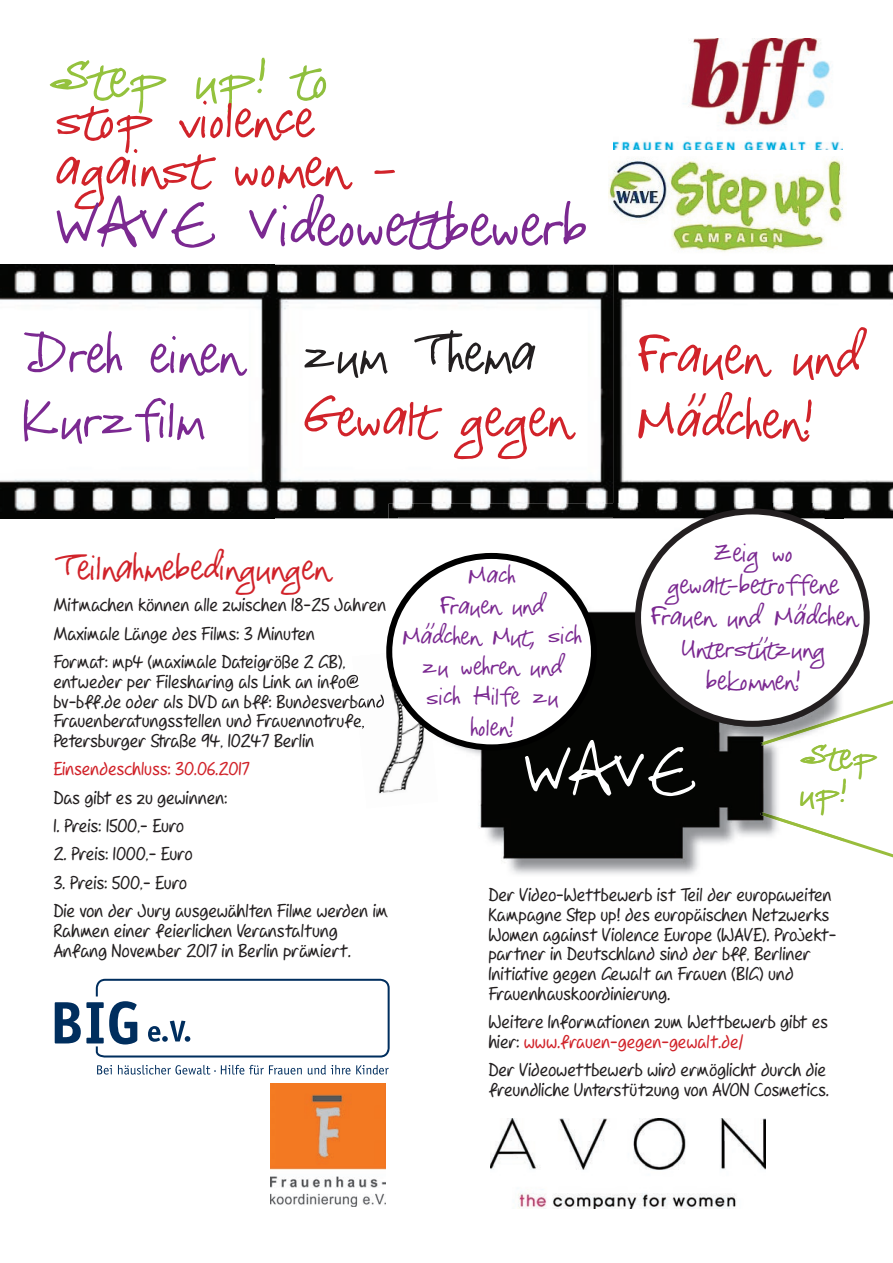
<style>
.page{position:relative;width:893px;height:1263px;background:#fff}
.page>*{position:absolute;margin:0;border:0;box-sizing:border-box;transform-origin:0 0}
.t1{font:64.5px "Celebratethe Day";color:#fff}
.t2{font:60px "Celebratethe Day";color:#7b2991}
.t3{font:54.75px "Celebratethe Day";color:#d1232a}
.t4{font:54.75px "Celebratethe Day";color:#94c23d}
.t5{font:54px/64.8px "Celebratethe Day";color:#d1232a}
.t6{font:54px/64.8px "Celebratethe Day";color:#7b2991}
.t7{font:54px "Celebratethe Day";color:#231f20}
.t8{font:43.5px "Celebratethe Day";color:#d1232a}
.t9{font:36px "Celebratethe Day";color:#d1232a}
.t10{font:36px "Celebratethe Day";color:#96c03c}
.t11{font:26.7px/32.1px "Celebratethe Day";color:#7b2991;text-align:center}
.t12{font:25.2px/30.3px "Celebratethe Day";color:#7b2991;text-align:center}
.t13{font:20.7px "Celebratethe Day";color:#7b2991}
.t14{font:16.5px/19.8px "Dupree";color:#231f20}
.t15{font:16.5px "Dupree";color:#d1232a}
.s1{color:#8fbf3e}
.s2{color:#d1232a}
</style>
<div class="page">
<svg style="left:844px;top:838px;width:49px;height:19px"></svg>
<svg style="left:844px;top:700px;width:49px;height:20px"></svg>
<img style="left:274px;top:265px;width:619px;height:253px">
<img style="left:0;top:265px;width:274px;height:253px">
<img style="left:614px;top:38px;width:228px;height:112px">
<img style="left:270px;top:1084px;width:115px;height:122px">
<img style="left:608px;top:159px;width:236px;height:93px">
<img style="left:825px;top:518px;width:19px;height:208px">
<img style="left:825px;top:832px;width:19px;height:10px">
<img style="left:825px;top:716px;width:19px;height:9px">
<svg style="left:825px;top:517px;width:19px;height:1px"></svg>
<img style="left:389px;top:504px;width:436px;height:370px">
<img style="left:760px;top:812px;width:65px;height:23px">
<img style="left:761px;top:722px;width:64px;height:24px">
<img style="left:398px;top:517px;width:427px;height:1px">
<div style="left:638px;top:511px;width:229px;height:213px;background:#fff;border-radius:50%"></div>
<div style="left:635px;top:508px;width:235px;height:219px;border:6px solid #231f20;border-radius:50%"></div>
<img style="left:378px;top:673px;width:11px;height:121px">
<img style="left:354px;top:674px;width:5px;height:14px">
<img style="left:356px;top:694px;width:29px;height:15px">
<img style="left:358px;top:718px;width:6px;height:11px">
<img style="left:389px;top:677px;width:9px;height:129px">
<img style="left:398px;top:692px;width:40px;height:113px">
<div style="left:389px;top:556px;width:205px;height:192px;background:#fff;border-radius:50%"></div>
<div style="left:386px;top:553px;width:211px;height:198px;border:6px solid #000;border-radius:50%"></div>
<img style="left:490px;top:1118px;width:276px;height:91px">
<svg style="left:55px;top:979px;width:335px;height:78px"></svg>
<svg style="left:97px;top:1065px;width:292px;height:9px"></svg>
<h3 class="t4" style="left:48px;top:50px;width:282px">Step up! <span class="s1">to</span></h3>
<h3 class="t5" style="left:55px;top:96px;width:260px">stop violence</h3>
<h3 class="t3" style="left:55px;top:139px;width:344px">against women -</h3>
<h2 class="t2" style="left:55px;top:194px;width:534px">WAVE Videowettbewerb</h2>
<h3 class="t6" style="left:22px;top:331px;width:219px">Dreh einen<br>Kurzfilm</h3>
<h3 class="t7" style="left:303px;top:325px;width:234px">zum Thema</h3>
<h3 class="t5" style="left:303px;top:395px;width:267px">Gewalt gegen</h3>
<h3 class="t5" style="left:637px;top:333px;width:224px">Frauen und<br>Madchen!</h3>
<h3 class="t8" style="left:687px;top:361px;width:23px">,,</h3>
<h3 class="t9" style="left:54px;top:549px;width:276px">Teilnahmebedingungen</h3>
<p class="t14" style="left:54px;top:591px;width:334px;line-height:28.3px">Mitmachen können alle zwischen 18-25 Jahren<br>Maximale Länge des Films: 3 Minuten<br>Format: mp4 (maximale Dateigröße 2 GB),</p>
<p class="t14" style="left:54px;top:671px;width:333px">entweder per Filesharing als Link an info@ bv-bff.de oder als DVD an bff: Bundesverband Frauenberatungsstellen und Frauennotrufe, Petersburger Straße 94, 10247 Berlin</p>
<p class="t15" style="left:54px;top:759px;width:198px">Einsendeschluss: 30.06.2017</p>
<p class="t14" style="left:54px;top:787px;width:175px">Das gibt es zu gewinnen:</p>
<p class="t14" style="left:54px;top:815px;width:132px">1. Preis: 1500,- Euro</p>
<p class="t14" style="left:54px;top:844px;width:141px">2. Preis: 1000,- Euro</p>
<p class="t14" style="left:54px;top:868px;width:336px;line-height:28.3px">3. Preis: 500,- Euro<br>Die von der Jury ausgewählten Filme werden im</p>
<p class="t14" style="left:54px;top:920px;width:299px">Rahmen einer feierlichen Veranstaltung<br>Anfang November 2017 in Berlin prämiert.</p>
<h3 class="t12" style="left:402px;top:565px;width:181px">Mach<br>Frauen und<br>Madchen Mut, sich zu wehren und sich Hilfe zu holen!</h3>
<p class="t13" style="left:426px;top:607px;width:12px">,,</p>
<h3 class="t11" style="left:650px;top:541px;width:207px">Zeig wo gewalt-betroffene<br>Frauen und Madchen<br>Unterstutzung bekommen!</h3>
<p class="t13" style="left:798px;top:588px;width:12px">,,</p>
<p class="t13" style="left:759px;top:621px;width:12px">,,</p>
<h1 class="t1" style="left:523px;top:738px;width:176px">WAVE</h1>
<h3 class="t10" style="left:799px;top:738px;width:80px">Step</h3>
<h3 class="t10" style="left:799px;top:774px;width:49px">up!</h3>
<p class="t14" style="left:489px;top:884px;width:350px">Der Video-Wettbewerb ist Teil der europaweiten Kampagne Step up! des europäischen Netzwerks Women against Violence Europe (WAVE). Projekt&shy;partner in Deutschland sind der bff, Berliner Initiative gegen Gewalt an Frauen (BIG) und Frauenhauskoordinierung.</p>
<p class="t14" style="left:489px;top:1012px;width:341px">Weitere Informationen zum Wettbewerb gibt es hier: <span class="s2">www.frauen-gegen-gewalt.de/</span></p>
<p class="t14" style="left:489px;top:1060px;width:342px">Der Videowettbewerb wird ermöglicht durch die freundliche Unterstützung von AVON Cosmetics.</p>
</div>
